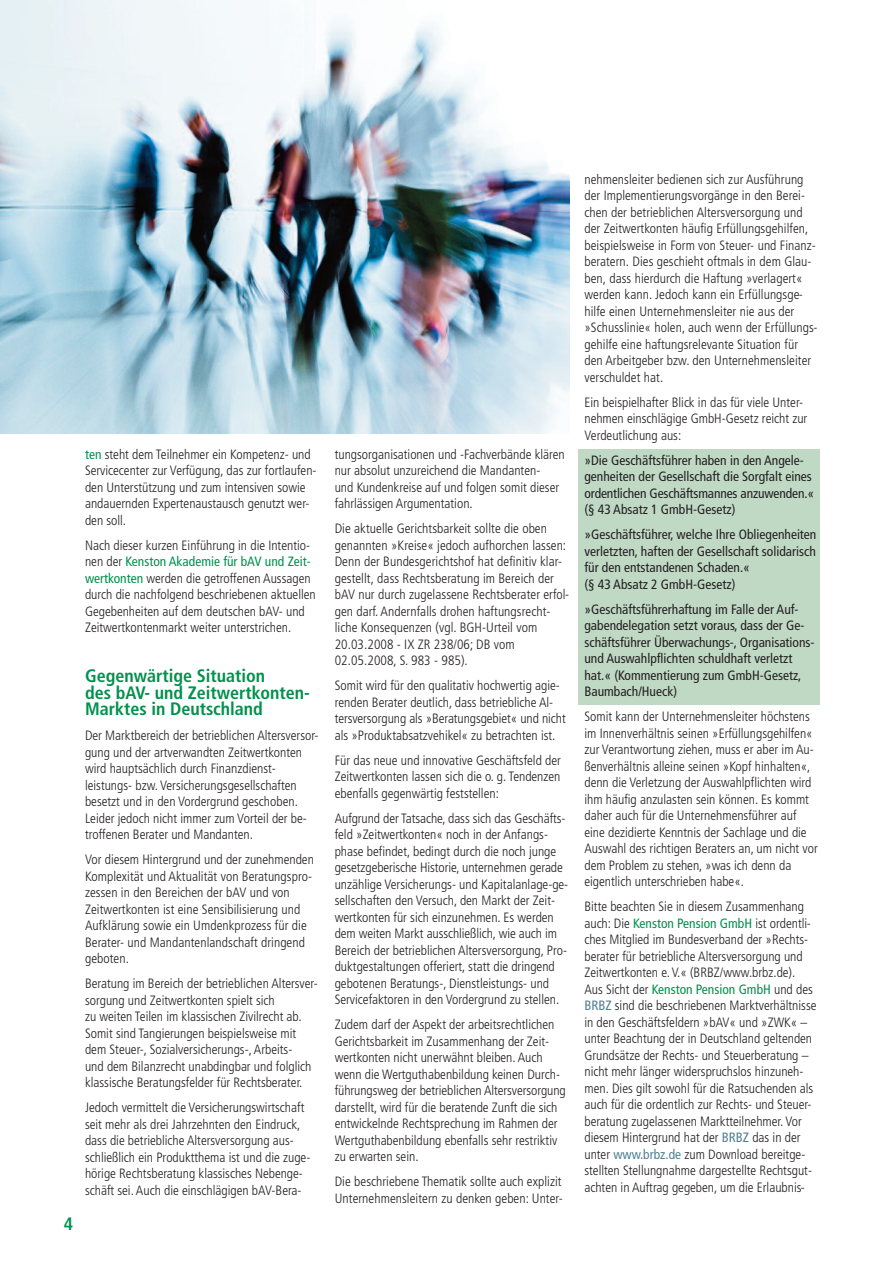
<style>
.page{position:relative;width:893px;height:1263px;background:#fff}
.page>*{position:absolute;margin:0;border:0;box-sizing:border-box;transform-origin:0 0}
.t1{font:700 condensed 18px/16.5px "Frutiger";color:#00914d}
.t2{font:300 condensed 13.5px/16.5px "Frutiger";color:#231f20}
.t3{font:condensed 13.5px/16.5px "Frutiger";color:#231f20}
.s1{font-weight:400;color:#00914d}
.s2{font-weight:400;color:#518093}
</style>
<div class="page">
<div style="left:578px;top:450px;width:242px;height:255px;background:#c0d9c5"></div>
<img style="left:0;top:0;width:570px;height:433px">
<h1 class="t1" style="left:64px;top:1217px;width:11px">4</h1>
<p class="t2" style="left:85px;top:447px;width:233px"><span class="s1">ten</span> steht dem Teilnehmer ein Kompetenz- und Servicecenter zur Verfügung, das zur fortlaufen&shy;den Unterstützung und zum intensiven sowie andauernden Expertenaustausch genutzt wer&shy;den soll.</p>
<p class="t2" style="left:85px;top:538px;width:232px">Nach dieser kurzen Einführung in die Intentio&shy;nen der <span class="s1">Kenston Akademie für bAV und Zeit&shy;wertkonten</span> werden die getroffenen Aussagen durch die nachfolgend beschriebenen aktuellen Gegebenheiten auf dem deutschen bAV- und Zeitwertkontenmarkt weiter unterstrichen.</p>
<h1 class="t1" style="left:85px;top:669px;width:226px">Gegenwärtige Situation<br>des bAV- und Zeitwertkonten-<br>Marktes in Deutschland</h1>
<p class="t2" style="left:85px;top:728px;width:235px">Der Marktbereich der betrieblichen Altersversor&shy;gung und der artverwandten Zeitwertkonten wird hauptsächlich durch Finanzdienst&shy;leistungs- bzw. Versicherungsgesellschaften besetzt und in den Vordergrund geschoben.<br>Leider jedoch nicht immer zum Vorteil der be&shy;troffenen Berater und Mandanten.</p>
<p class="t2" style="left:85px;top:852px;width:230px">Vor diesem Hintergrund und der zunehmenden Komplexität und Aktualität von Beratungspro&shy;zessen in den Bereichen der bAV und von Zeitwertkonten ist eine Sensibilisierung und Aufklärung sowie ein Umdenkprozess für die Berater- und Mandantenlandschaft dringend geboten.</p>
<p class="t2" style="left:85px;top:976px;width:234px">Beratung im Bereich der betrieblichen Altersver&shy;sorgung und Zeitwertkonten spielt sich<br>zu weiten Teilen im klassischen Zivilrecht ab.<br>Somit sind Tangierungen beispielsweise mit dem Steuer-, Sozialversicherungs-, Arbeits-<br>und dem Bilanzrecht unabdingbar und folglich klassische Beratungsfelder für Rechtsberater.</p>
<p class="t2" style="left:85px;top:1100px;width:227px">Jedoch vermittelt die Versicherungswirtschaft seit mehr als drei Jahrzehnten den Eindruck, dass die betriebliche Altersversorgung aus&shy;schließlich ein Produktthema ist und die zuge&shy;hörige Rechtsberatung klassisches Nebenge&shy;schäft sei. Auch die einschlägigen bAV-Bera-</p>
<p class="t2" style="left:335px;top:447px;width:232px">tungsorganisationen und -Fachverbände klären nur absolut unzureichend die Mandanten-<br>und Kundenkreise auf und folgen somit dieser fahrlässigen Argumentation.</p>
<p class="t2" style="left:335px;top:521px;width:236px">Die aktuelle Gerichtsbarkeit sollte die oben genannten »Kreise« jedoch aufhorchen lassen:<br>Denn der Bundesgerichtshof hat definitiv klar&shy;gestellt, dass Rechtsberatung im Bereich der bAV nur durch zugelassene Rechtsberater erfol&shy;gen darf. Andernfalls drohen haftungsrecht&shy;liche Konsequenzen (vgl. BGH-Urteil vom 20.03.2008 - IX ZR 238/06; DB vom 02.05.2008, S. 983 - 985).</p>
<p class="t2" style="left:335px;top:678px;width:233px">Somit wird für den qualitativ hochwertig agie&shy;renden Berater deutlich, dass betriebliche Al&shy;tersversorgung als »Beratungsgebiet« und nicht als »Produktabsatzvehikel« zu betrachten ist.</p>
<p class="t2" style="left:335px;top:753px;width:228px;text-align:justify">Für das neue und innovative Geschäftsfeld der Zeitwertkonten lassen sich die o. g. Tendenzen ebenfalls gegenwärtig feststellen:</p>
<p class="t2" style="left:335px;top:811px;width:235px">Aufgrund der Tatsache, dass sich das Geschäfts&shy;feld »Zeitwertkonten« noch in der Anfangs&shy;phase befindet, bedingt durch die noch junge gesetzgeberische Historie, unternehmen gerade unzählige Versicherungs- und Kapitalanlage-ge&shy;sellschaften den Versuch, den Markt der Zeit&shy;wertkonten für sich einzunehmen. Es werden dem weiten Markt ausschließlich, wie auch im Bereich der betrieblichen Altersversorgung, Pro&shy;duktgestaltungen offeriert, statt die dringend gebotenen Beratungs-, Dienstleistungs- und Servicefaktoren in den Vordergrund zu stellen.</p>
<p class="t2" style="left:335px;top:1017px;width:233px">Zudem darf der Aspekt der arbeitsrechtlichen Gerichtsbarkeit im Zusammenhang der Zeit&shy;wertkonten nicht unerwähnt bleiben. Auch wenn die Wertguthabenbildung keinen Durch&shy;führungsweg der betrieblichen Altersversorgung darstellt, wird für die beratende Zunft die sich entwickelnde Rechtsprechung im Rahmen der Wertguthabenbildung ebenfalls sehr restriktiv zu erwarten sein.</p>
<p class="t2" style="left:335px;top:1174px;width:230px">Die beschriebene Thematik sollte auch explizit<br>Unternehmensleitern zu denken geben: Unter-</p>
<p class="t2" style="left:584px;top:172px;width:234px">nehmensleiter bedienen sich zur Ausführung der Implementierungsvorgänge in den Berei&shy;chen der betrieblichen Altersversorgung und der Zeitwertkonten häufig Erfüllungsgehilfen, beispielsweise in Form von Steuer- und Finanz&shy;beratern. Dies geschieht oftmals in dem Glau&shy;ben, dass hierdurch die Haftung »verlagert« werden kann. Jedoch kann ein Erfüllungsge&shy;hilfe einen Unternehmensleiter nie aus der »Schusslinie« holen, auch wenn der Erfüllungs&shy;gehilfe eine haftungsrelevante Situation für den Arbeitgeber bzw. den Unternehmensleiter verschuldet hat.</p>
<p class="t2" style="left:584px;top:395px;width:224px">Ein beispielhafter Blick in das für viele Unter&shy;nehmen einschlägige GmbH-Gesetz reicht zur<br>Verdeutlichung aus:</p>
<p class="t3" style="left:584px;top:453px;width:231px">»Die Geschäftsführer haben in den Angele&shy;genheiten der Gesellschaft die Sorgfalt eines ordentlichen Geschäftsmannes anzuwenden.« (§ 43 Absatz 1 GmbH-Gesetz)</p>
<p class="t3" style="left:584px;top:527px;width:234px">»Geschäftsführer, welche Ihre Obliegenheiten verletzten, haften der Gesellschaft solidarisch für den entstandenen Schaden.«<br>(§ 43 Absatz 2 GmbH-Gesetz)</p>
<p class="t3" style="left:584px;top:602px;width:232px">»Geschäftsführerhaftung im Falle der Auf&shy;gabendelegation setzt voraus, dass der Ge&shy;schäftsführer Überwachungs-, Organisations&shy;und Auswahlpflichten schuldhaft verletzt hat.« (Kommentierung zum GmbH-Gesetz, Baumbach/Hueck)</p>
<p class="t2" style="left:584px;top:709px;width:235px">Somit kann der Unternehmensleiter höchstens im Innenverhältnis seinen »Erfüllungsgehilfen« zur Verantwortung ziehen, muss er aber im Au&shy;ßenverhältnis alleine seinen »Kopf hinhalten«, denn die Verletzung der Auswahlpflichten wird ihm häufig anzulasten sein können. Es kommt daher auch für die Unternehmensführer auf eine dezidierte Kenntnis der Sachlage und die Auswahl des richtigen Beraters an, um nicht vor dem Problem zu stehen, »was ich denn da eigentlich unterschrieben habe«.</p>
<p class="t2" style="left:584px;top:899px;width:234px">Bitte beachten Sie in diesem Zusammenhang auch: Die <span class="s1">Kenston Pension GmbH</span> ist ordentli&shy;ches Mitglied im Bundesverband der »Rechts&shy;berater für betriebliche Altersversorgung und Zeitwertkonten e. V.« (BRBZ/www.brbz.de).<br>Aus Sicht der <span class="s1">Kenston Pension GmbH</span> und des <span class="s2">BRBZ</span> sind die beschriebenen Marktverhältnisse in den Geschäftsfeldern »bAV« und »ZWK« – unter Beachtung der in Deutschland geltenden Grundsätze der Rechts- und Steuerberatung – nicht mehr länger widerspruchslos hinzuneh&shy;men. Dies gilt sowohl für die Ratsuchenden als auch für die ordentlich zur Rechts- und Steuer&shy;beratung zugelassenen Marktteilnehmer. Vor diesem Hintergrund hat der <span class="s2">BRBZ</span> das in der unter <span class="s2">www.brbz.de</span> zum Download bereitge&shy;stellten Stellungnahme dargestellte Rechtsgut&shy;achten in Auftrag gegeben, um die Erlaubnis-</p>
</div>
